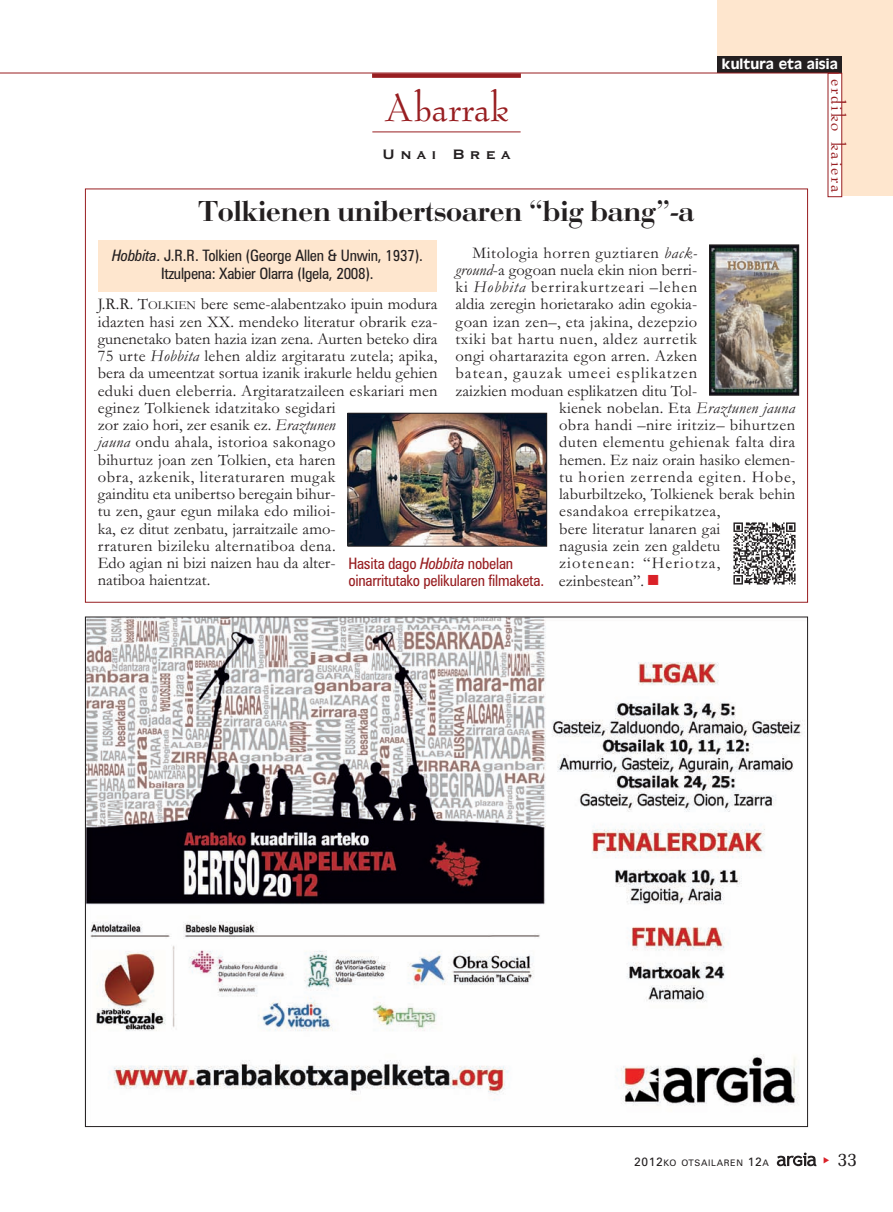
<style>
.page{position:relative;width:893px;height:1212px;background:#fff}
.page>*{position:absolute;margin:0;border:0;box-sizing:border-box;transform-origin:0 0}
.t1{font:45px "Bernadette";color:#981e21}
.t2{font:30px "Bodoni";color:#231f20}
.t3{font:21px "Bernadette";letter-spacing:.09em;color:#981e21}
.t4{font:19.5px "Memoir";color:#231f20}
.t5{font:700 18px "Copperplate Gothic BT";letter-spacing:.255em;color:#231f20}
.t6{font:16.5px/17.2px "Garamond";letter-spacing:.015em;color:#231f20}
.t7{font:16.5px "Garamond";letter-spacing:.055em;color:#231f20}
.t8{font:16.5px "Garamond";letter-spacing:.04em;color:#231f20}
.t9{font:16.5px "Garamond";letter-spacing:.035em;color:#231f20}
.t10{font:16.5px "Garamond";letter-spacing:.065em;color:#231f20}
.t11{font:16.5px "Garamond";letter-spacing:.06em;color:#231f20}
.t12{font:16.5px "Garamond";letter-spacing:.07em;color:#231f20}
.t13{font:condensed 15.75px/18px "Zurich BT";letter-spacing:-.015em;color:#231f20;text-align:center}
.t14{font:condensed 15.75px/17.2px "Zurich BT";letter-spacing:-.015em;color:#981e21}
.t15{font:15px "Antique Olive";letter-spacing:.005em;color:#fff}
.t16{font:9px "Zurich BT";letter-spacing:.075em;color:#231f20}
.s1{font-style:italic}
.s2{color:#da2128}
.s3{font-size:12.3px}
.s4{font-size:12px}
</style>
<div class="page">
<svg style="left:777px;top:1152px;width:39px;height:14px"></svg>
<div style="left:717px;top:0;width:158px;height:59px;background:#fee6ce"></div>
<div style="left:835px;top:0;width:58px;height:196px;background:#fee6ce"></div>
<div style="left:717px;top:57px;width:125px;height:16px;background:#231f20"></div>
<div style="left:828px;top:74px;width:13px;height:122px;background:#fff"></div>
<div style="left:828px;top:73px;width:14px;height:124px;border:1px solid #981e21"></div>
<hr style="left:0;top:73px;width:839px;height:1px;background:#981e21">
<hr style="left:372px;top:132px;width:149px;height:1px;background:#981e21">
<div style="left:372px;top:73px;width:149px;height:5px;background:#981e21"></div>
<img style="left:87px;top:619px;width:716px;height:487px">
<div style="left:98px;top:240px;width:339px;height:52px;background:#fee6ce"></div>
<img style="left:711px;top:246px;width:86px;height:148px">
<div style="left:709px;top:244px;width:90px;height:152px;border:1px solid #231f20"></div>
<img style="left:350px;top:415px;width:195px;height:129px">
<div style="left:348px;top:413px;width:199px;height:133px;border:1px solid #231f20"></div>
<img style="left:733px;top:522px;width:63px;height:63px">
<h1 class="t1" style="left:384px;top:89px;width:126px">Abarrak</h1>
<p class="t5" style="left:382px;top:142px;width:131px">Unai Brea</p>
<h2 class="t2" style="left:198px;top:201px;width:497px">Tolkienen unibertsoaren “big bang”-a</h2>
<p class="t15" style="left:722px;top:59px;width:117px">kultura eta aisia</p>
<p class="t3" style="left:846px;top:79px;width:116px;rotate:90deg">erdiko kaiera</p>
<p class="t9" style="left:472px;top:247px;width:226px">Mitologia horren guztiaren <span class="s1">back-</span></p>
<p class="t6" style="left:455px;top:263px;width:243px"><span class="s1">ground</span>-a gogoan nuela ekin nion berri-</p>
<p class="t7" style="left:455px;top:281px;width:243px">ki <span class="s1">Hobbita</span> berrirakurtzeari –lehen</p>
<p class="t6" style="left:455px;top:297px;width:243px">aldia zeregin horietarako adin egokia-</p>
<p class="t6" style="left:455px;top:315px;width:243px">goan izan zen–, eta jakina, dezepzio</p>
<p class="t8" style="left:455px;top:333px;width:243px">txiki bat hartu nuen, aldez aurretik</p>
<p class="t6" style="left:455px;top:349px;width:243px">ongi ohartarazita egon arren. Azken</p>
<p class="t10" style="left:455px;top:368px;width:243px">batean, gauzak umeei esplikatzen</p>
<p class="t6" style="left:455px;top:384px;width:243px">zaizkien moduan esplikatzen ditu Tol-</p>
<p class="t6" style="left:559px;top:401px;width:238px">kienek nobelan. Eta <span class="s1">Eraztunen jauna</span></p>
<p class="t6" style="left:559px;top:418px;width:238px">obra handi –nire iritziz– bihurtzen</p>
<p class="t6" style="left:559px;top:435px;width:238px">duten elementu gehienak falta dira</p>
<p class="t6" style="left:559px;top:453px;width:238px">hemen. Ez naiz orain hasiko elemen-</p>
<p class="t11" style="left:559px;top:471px;width:238px">tu horien zerrenda egiten. Hobe,</p>
<p class="t6" style="left:559px;top:487px;width:238px">laburbiltzeko, Tolkienek berak behin</p>
<p class="t6" style="left:559px;top:504px;width:163px">esandakoa errepikatzea,</p>
<p class="t6" style="left:559px;top:522px;width:163px">bere literatur lanaren gai</p>
<p class="t6" style="left:559px;top:539px;width:163px">nagusia zein zen galdetu</p>
<p class="t12" style="left:559px;top:557px;width:163px">ziotenean: “Heriotza,</p>
<p class="t6" style="left:559px;top:574px;width:101px">ezinbestean”. <span class="s2">■</span></p>
<p class="t13" style="left:112px;top:248px;width:312px"><span class="s1">Hobbita</span>. J.R.R. Tolkien (George Allen &amp; Unwin, 1937).<br>Itzulpena: Xabier Olarra (Igela, 2008).</p>
<p class="t6" style="left:98px;top:297px;width:341px">J.R.R. T<span class="s3">OLKIEN</span> bere seme-alabentzako ipuin modura idazten hasi zen XX. mendeko literatur obrarik eza&shy;gunenetako baten hazia izan zena. Aurten beteko dira 75 urte <span class="s1">Hobbita</span> lehen aldiz argitaratu zutela; apika, bera da umeentzat sortua izanik irakurle heldu gehien eduki duen eleberria. Argitaratzaileen eskariari men eginez Tolkienek idatzitako segidari<br>zor zaio hori, zer esanik ez. <span class="s1">Eraztunen<br>jauna</span> ondu ahala, istorioa sakonago<br>bihurtuz joan zen Tolkien, eta haren<br>obra, azkenik, literaturaren mugak<br>gainditu eta unibertso beregain bihur-<br>tu zen, gaur egun milaka edo milioi-<br>ka, ez ditut zenbatu, jarraitzaile amo-<br>rraturen bizileku alternatiboa dena.<br>Edo agian ni bizi naizen hau da alter-<br>natiboa haientzat.</p>
<p class="t14" style="left:348px;top:556px;width:197px">Hasita dago <span class="s1">Hobbita</span> nobelan oinarritutako pelikularen filmaketa.</p>
<p class="t16" style="left:634px;top:1160px;width:136px"><span class="s4">2012</span>KO OTSAILAREN <span class="s4">12</span>A</p>
<p class="t4" style="left:837px;top:1151px;width:22px">33</p>
</div>
